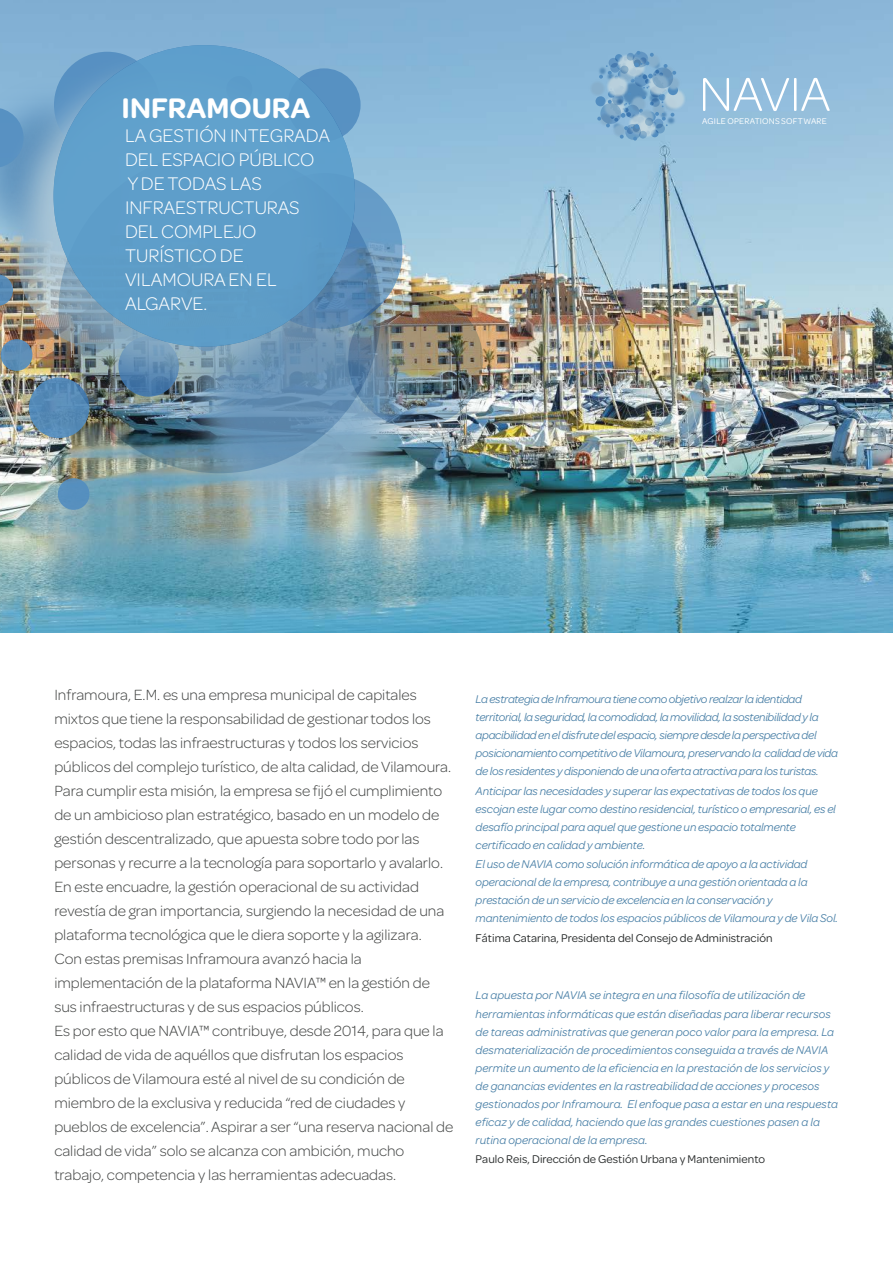
<style>
.page{position:relative;width:893px;height:1263px;background:#fff}
.page>*{position:absolute;margin:0;border:0;box-sizing:border-box;transform-origin:0 0}
.t1{font:300 50.55px "Omnes";letter-spacing:-.01em;color:#fff}
.t2{font:600 30.3px "Omnes";color:#fff}
.t3{font:300 19.5px/24px "Omnes";color:#fff}
.t4{font:300 15.75px/24px "Omnes";color:#414342}
.t5{font:italic 12px/18px "Omnes";letter-spacing:-.005em;color:#4a80a7}
.t6{font:12px "Omnes";letter-spacing:.005em;color:#282b2b}
.t7{font:8.85px "Omnes";letter-spacing:.025em;color:#fff}
</style>
<div class="page">
<img style="left:0;top:0;width:893px;height:632px">
<img style="left:677px;top:86px;width:10px;height:26px">
<img style="left:677px;top:75px;width:5px;height:18px">
<img style="left:587px;top:78px;width:9px;height:21px">
<svg style="left:596px;top:51px;width:81px;height:90px;background:#81accd"></svg>
<img style="left:149px;top:233px;width:301px;height:301px">
<svg style="left:247px;top:173px;width:156px;height:156px;background:#6e9fc6"></svg>
<img style="left:159px;top:267px;width:281px;height:282px">
<div style="left:29px;top:378px;width:60px;height:60px;background:#588db8;border-radius:50%"></div>
<div style="left:58px;top:478px;width:31px;height:32px;background:#528dc0;border-radius:50%"></div>
<img style="left:0;top:26px;width:372px;height:397px">
<img style="left:58px;top:151px;width:323px;height:322px;border-radius:50%">
<img style="left:348px;top:293px;width:135px;height:135px;border-radius:50%">
<div style="left:288px;top:68px;width:73px;height:73px;background:#528dc0;border-radius:50%"></div>
<div style="left:54px;top:45px;width:301px;height:302px;background:#5e9eca;border-radius:50%"></div>
<h2 class="t2" style="left:122px;top:86px;width:190px">INFRAMOURA</h2>
<h3 class="t3" style="left:125px;top:122px;width:206px">LA GESTIÓN INTEGRADA<br>DEL ESPACIO PÚBLICO<br>Y DE TODAS LAS<br>INFRAESTRUCTURAS<br>DEL COMPLEJO<br>TURÍSTICO DE<br>VILAMOURA EN EL<br>ALGARVE.</h3>
<h1 class="t1" style="left:699px;top:61px;width:133px">NAVIA</h1>
<p class="t7" style="left:702px;top:115px;width:126px">AGILE OPERATIONS SOFTWARE</p>
<p class="t4" style="left:54px;top:682px;width:400px">Inframoura, E.M. es una empresa municipal de capitales mixtos que tiene la responsabilidad de gestionar todos los espacios, todas las infraestructuras y todos los servicios públicos del complejo turístico, de alta calidad, de Vilamoura.<br>Para cumplir esta misión, la empresa se fijó el cumplimiento de un ambicioso plan estratégico, basado en un modelo de gestión descentralizado, que apuesta sobre todo por las personas y recurre a la tecnología para soportarlo y avalarlo.<br>En este encuadre, la gestión operacional de su actividad revestía de gran importancia, surgiendo la necesidad de una plataforma tecnológica que le diera soporte y la agilizara.<br>Con estas premisas Inframoura avanzó hacia la implementación de la plataforma NAVIA™ en la gestión de sus infraestructuras y de sus espacios públicos.<br>Es por esto que NAVIA™ contribuye, desde 2014, para que la calidad de vida de aquéllos que disfrutan los espacios públicos de Vilamoura esté al nivel de su condición de miembro de la exclusiva y reducida “red de ciudades y pueblos de excelencia”. Aspirar a ser “una reserva nacional de calidad de vida” solo se alcanza con ambición, mucho trabajo, competencia y las herramientas adecuadas.</p>
<p class="t5" style="left:476px;top:689px;width:364px">La estrategia de Inframoura tiene como objetivo realzar la identidad territorial, la seguridad, la comodidad, la movilidad, la sostenibilidad y la apacibilidad en el disfrute del espacio, siempre desde la perspectiva del posicionamiento competitivo de Vilamoura, preservando la calidad de vida de los residentes y disponiendo de una oferta atractiva para los turistas.</p>
<p class="t5" style="left:476px;top:781px;width:362px">Anticipar las necesidades y superar las expectativas de todos los que escojan este lugar como destino residencial, turístico o empresarial, es el desafío principal para aquel que gestione un espacio totalmente certificado en calidad y ambiente.</p>
<p class="t5" style="left:476px;top:854px;width:364px">El uso de NAVIA como solución informática de apoyo a la actividad operacional de la empresa, contribuye a una gestión orientada a la prestación de un servicio de excelencia en la conservación y mantenimiento de todos los espacios públicos de Vilamoura y de Vila Sol.</p>
<p class="t6" style="left:476px;top:930px;width:298px">Fátima Catarina, Presidenta del Consejo de Administración</p>
<p class="t5" style="left:476px;top:986px;width:364px">La apuesta por NAVIA se integra en una filosofía de utilización de herramientas informáticas que están diseñadas para liberar recursos de tareas administrativas que generan poco valor para la empresa. La desmaterialización de procedimientos conseguida a través de NAVIA permite un aumento de la eficiencia en la prestación de los servicios y de ganancias evidentes en la rastreabilidad de acciones y procesos gestionados por Inframoura. El enfoque pasa a estar en una respuesta eficaz y de calidad, haciendo que las grandes cuestiones pasen a la rutina operacional de la empresa.</p>
<p class="t6" style="left:476px;top:1151px;width:291px">Paulo Reis, Dirección de Gestión Urbana y Mantenimiento</p>
</div>
